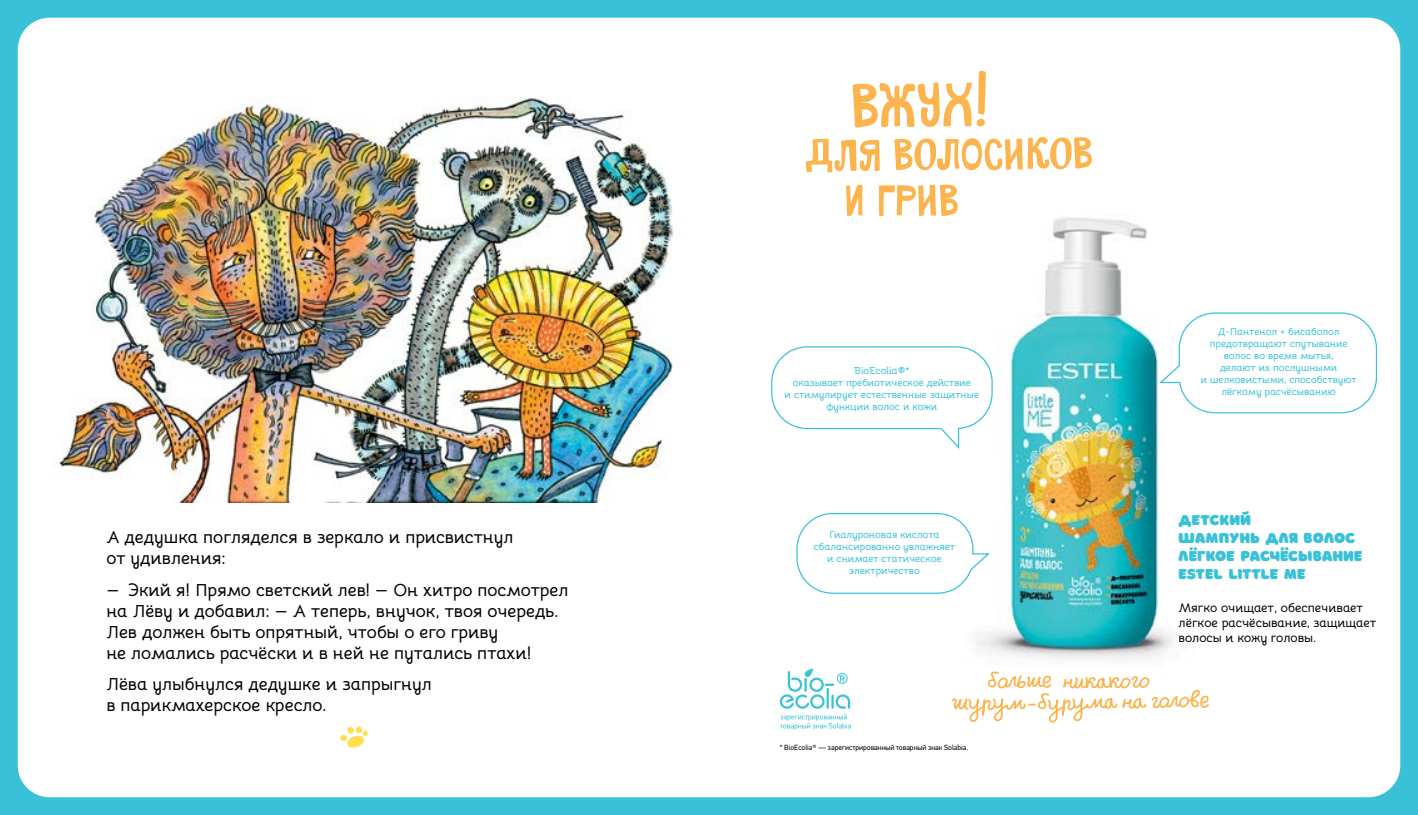
<style>
.page{position:relative;width:1418px;height:815px;background:#fff}
.page>*{position:absolute;margin:0;border:0;box-sizing:border-box;transform-origin:0 0}
.t1{font:700 17.5px/21px "Bellota";color:#000}
.t2{font:15px/18px "Borsok";letter-spacing:.025em;color:#39c2d7}
.t3{font:700 12.5px/15px "Bellota";color:#000}
.t4{font:700 10px/12px "Bellota";color:#39c2d7;text-align:center}
.t5{font:7.5px "PF Din Text Pro";color:#000}
</style>
<div class="page">
<div style="left:0;top:0;width:1417px;height:815px;background:#39c2d7"></div>
<div style="left:18px;top:18px;width:1382px;height:779px;background:#fff;border-radius:32px"></div>
<img style="left:958px;top:217px;width:201px;height:273px">
<img style="left:56px;top:97px;width:617px;height:406px">
<svg style="left:340px;top:726px;width:28px;height:22px"></svg>
<svg style="left:846px;top:185px;width:16px;height:31px"></svg>
<svg style="left:879px;top:185px;width:79px;height:31px"></svg>
<svg style="left:852px;top:70px;width:133px;height:58px"></svg>
<svg style="left:805px;top:138px;width:74px;height:35px"></svg>
<svg style="left:894px;top:137px;width:198px;height:34px"></svg>
<img style="left:950px;top:490px;width:260px;height:308px">
<svg style="left:1157px;top:312px;width:220px;height:102px"></svg>
<div style="left:771px;top:346px;width:221px;height:83px;border:1px solid #39c2d7;border-radius:35px"></div>
<svg style="left:796px;top:512px;width:195px;height:82px"></svg>
<svg style="left:779px;top:668px;width:71px;height:62px"></svg>
<h1 class="t1" style="left:106px;top:525px;width:408px">А дедушка погляделся в зеркало и присвистнул от удивления:</h1>
<h1 class="t1" style="left:106px;top:578px;width:463px">— Экий я! Прямо светский лев! — Он хитро посмотрел на Лёву и добавил: — А теперь, внучок, твоя очередь.<br>Лев должен быть опрятный, чтобы о его гриву<br>не ломались расчёски и в ней не путались птахи!</h1>
<h1 class="t1" style="left:106px;top:672px;width:327px">Лёва улыбнулся дедушке и запрыгнул в парикмахерское кресло.</h1>
<p class="t4" style="left:784px;top:363px;width:196px">BioEcolia®*<br>оказывает пребиотическое действие<br>и стимулирует естественные защитные функции волос и кожи</p>
<p class="t4" style="left:814px;top:528px;width:143px">Гиалуроновая кислота сбалансированно увлажняет и снимает статическое электричество</p>
<p class="t5" style="left:780px;top:743px;width:190px">* BioEcolia® — зарегистрированный товарный знак Solabia.</p>
<p class="t4" style="left:1200px;top:325px;width:157px">Д-Пантенол + бисаболол предотвращают спутывание волос во время мытья,<br>делают их послушными<br>и шелковистыми, способствуют лёгкому расчёсыванию</p>
<h2 class="t2" style="left:1178px;top:510px;width:185px">Детский<br>шампунь для волос<br>Лёгкое расчёсывание<br>ESTEL LITTLE ME</h2>
<p class="t3" style="left:1178px;top:599px;width:199px">Мягко очищает, обеспечивает лёгкое расчёсывание, защищает волосы и кожу головы.</p>
</div>
